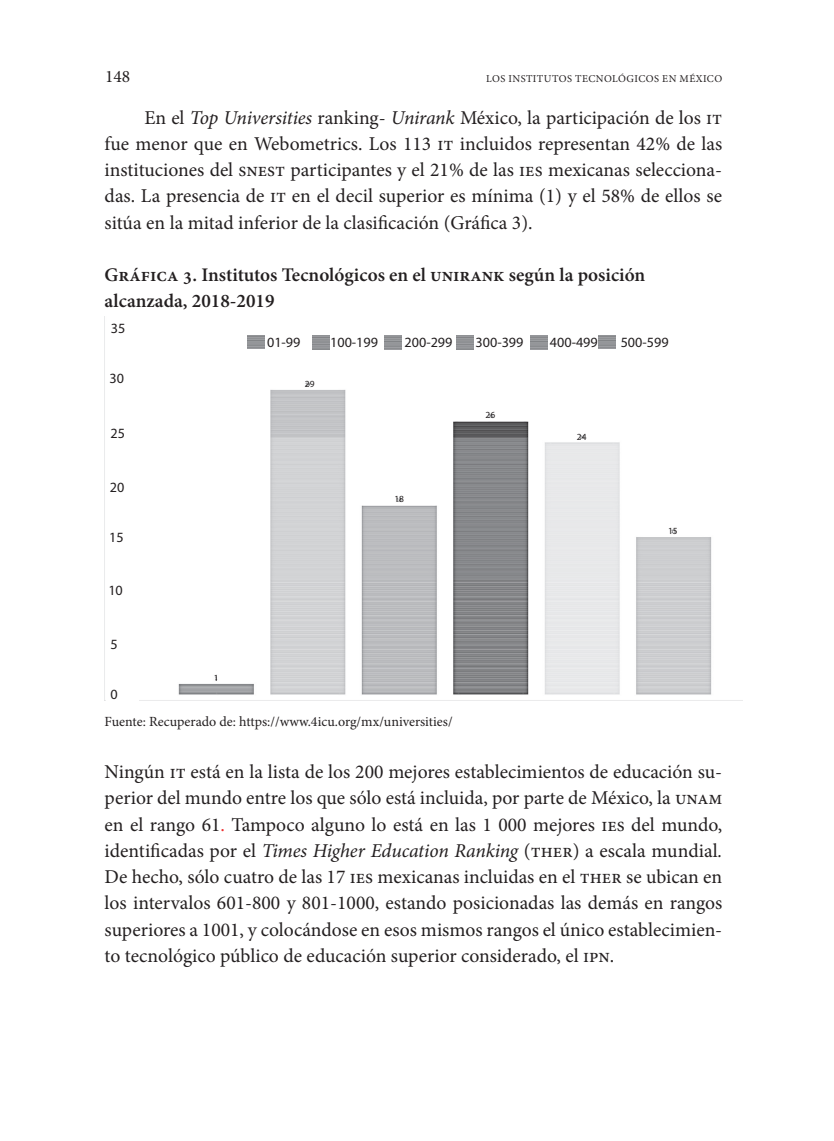
<style>
.page{position:relative;width:834px;height:1141px;background:#fff}
.page>*{position:absolute;margin:0;border:0;box-sizing:border-box;transform-origin:0 0}
.t1{font:19.6px/26.2px "Minion Pro";color:#231f20;text-align:justify}
.t2{font:600 19.25px/26.2px "Minion Pro";color:#231f20}
.t3{font:17.5px "Minion Pro";color:#231f20}
.t4{font:14.17px "Myriad Pro";color:#231f20}
.t5{font:14px "Minion Pro";color:#231f20}
.t6{font:10.5px "Minion Pro";letter-spacing:.04em;color:#231f20}
.t7{font:9.45px "Myriad Pro";color:#231f20}
.s1{font-style:italic}
.s2{color:#ee2d2d}
</style>
<div class="page">
<img style="left:105px;top:335px;width:638px;height:366px">
<div style="left:106px;top:323px;width:33px;height:378px;background:#fff"></div>
<img style="left:248px;top:335px;width:17px;height:14px">
<img style="left:312px;top:335px;width:17px;height:14px">
<img style="left:385px;top:336px;width:17px;height:14px">
<img style="left:456px;top:335px;width:17px;height:14px">
<img style="left:530px;top:336px;width:17px;height:14px">
<img style="left:598px;top:335px;width:18px;height:14px">
<p class="t3" style="left:105px;top:64px;width:27px">148</p>
<p class="t6" style="left:486px;top:72px;width:237px">LOS INSTITUTOS TECNOLÓGICOS EN MÉXICO</p>
<p class="t1" style="left:105px;top:104px;width:619px;text-indent:40px">En el <span class="s1">Top Universities</span> ranking- <span class="s1">Unirank</span> México, la participación de los it fue menor que en Webometrics. Los 113 it incluidos representan 42% de las instituciones del snest participantes y el 21% de las ies mexicanas selecciona&shy;das. La presencia de it en el decil superior es mínima (1) y el 58% de ellos se sitúa en la mitad inferior de la clasificación (Gráfica 3).</p>
<p class="t2" style="left:105px;top:262px;width:542px">Gráfica 3. Institutos Tecnológicos en el unirank según la posición alcanzada, 2018-2019</p>
<p class="t4" style="left:111px;top:319px;width:16px">35</p>
<p class="t4" style="left:109px;top:370px;width:16px">30</p>
<p class="t4" style="left:110px;top:424px;width:16px">25</p>
<p class="t4" style="left:110px;top:478px;width:16px">20</p>
<p class="t4" style="left:109px;top:528px;width:16px">15</p>
<p class="t4" style="left:108px;top:582px;width:16px">10</p>
<p class="t4" style="left:111px;top:635px;width:9px">5</p>
<p class="t4" style="left:111px;top:685px;width:9px">0</p>
<p class="t4" style="left:267px;top:333px;width:35px">01-99</p>
<p class="t4" style="left:330px;top:333px;width:49px">100-199</p>
<p class="t4" style="left:404px;top:333px;width:49px">200-299</p>
<p class="t4" style="left:475px;top:333px;width:49px">300-399</p>
<p class="t4" style="left:550px;top:333px;width:49px">400-499</p>
<p class="t4" style="left:621px;top:333px;width:49px">500-599</p>
<p class="t7" style="left:305px;top:378px;width:11px">29</p>
<p class="t7" style="left:394px;top:493px;width:11px">18</p>
<p class="t7" style="left:486px;top:409px;width:11px">26</p>
<p class="t7" style="left:577px;top:431px;width:11px">24</p>
<p class="t7" style="left:668px;top:525px;width:11px">15</p>
<p class="t7" style="left:214px;top:671px;width:6px">1</p>
<p class="t5" style="left:105px;top:712px;width:349px">Fuente: Recuperado de: https://www.4icu.org/mx/universities/</p>
<p class="t1" style="left:105px;top:759px;width:619px">Ningún it está en la lista de los 200 mejores establecimientos de educación su&shy;perior del mundo entre los que sólo está incluida, por parte de México, la unam en el rango 61<span class="s2">.</span> Tampoco alguno lo está en las 1 000 mejores ies del mundo, identificadas por el <span class="s1">Times Higher Education Ranking</span> (ther) a escala mundial<span class="s1">.<br></span>De hecho, sólo cuatro de las 17 ies mexicanas incluidas en el ther se ubican en los intervalos 601-800 y 801-1000, estando posicionadas las demás en rangos superiores a 1001, y colocándose en esos mismos rangos el único establecimien&shy;to tecnológico público de educación superior considerado, el ipn.</p>
</div>
